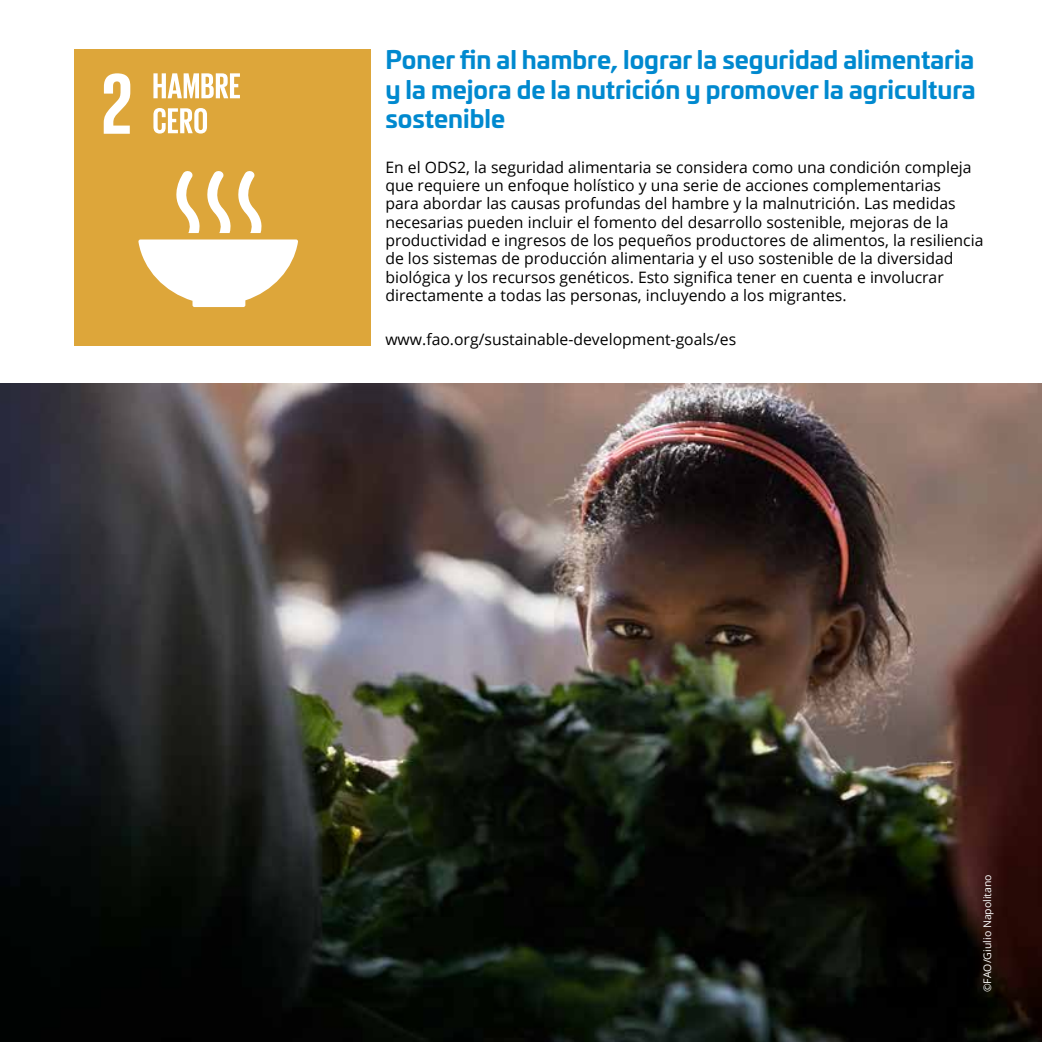
<style>
.page{position:relative;width:1042px;height:1042px;background:#fff}
.page>*{position:absolute;margin:0;border:0;box-sizing:border-box;transform-origin:0 0}
.t1{font:700 24.5px/29.4px "Univia Pro";color:#0089cf;text-align:justify}
.t2{font:15.75px/18.4px "Open Sans";color:#000}
.t3{font:10.5px "Open Sans";color:#fff}
</style>
<div class="page">
<img style="left:0;top:383px;width:1042px;height:659px">
<div style="left:74px;top:49px;width:296px;height:296px;background:#dda63a"></div>
<svg style="left:104px;top:73px;width:26px;height:61px"></svg>
<svg style="left:138px;top:239px;width:160px;height:68px"></svg>
<svg style="left:176px;top:171px;width:86px;height:62px"></svg>
<svg style="left:153px;top:73px;width:87px;height:25px"></svg>
<svg style="left:153px;top:108px;width:54px;height:26px"></svg>
<h1 class="t1" style="left:385px;top:43px;width:592px">Poner fin al hambre, lograr la seguridad alimentaria y la mejora de la nutrición y promover la agricultura sostenible</h1>
<p class="t2" style="left:385px;top:157px;width:599px">En el ODS2, la seguridad alimentaria se considera como una condición compleja que requiere un enfoque holístico y una serie de acciones complementarias<br>para abordar las causas profundas del hambre y la malnutrición. Las medidas necesarias pueden incluir el fomento del desarrollo sostenible, mejoras de la productividad e ingresos de los pequeños productores de alimentos, la resiliencia de los sistemas de producción alimentaria y el uso sostenible de la diversidad biológica y los recursos genéticos. Esto significa tener en cuenta e involucrar directamente a todas las personas, incluyendo a los migrantes.</p>
<p class="t2" style="left:385px;top:329px;width:352px">www.fao.org/sustainable-development-goals/es</p>
<p class="t3" style="left:980px;top:992px;width:120px;rotate:-90deg">©FAO/Giulio Napolitano</p>
</div>
